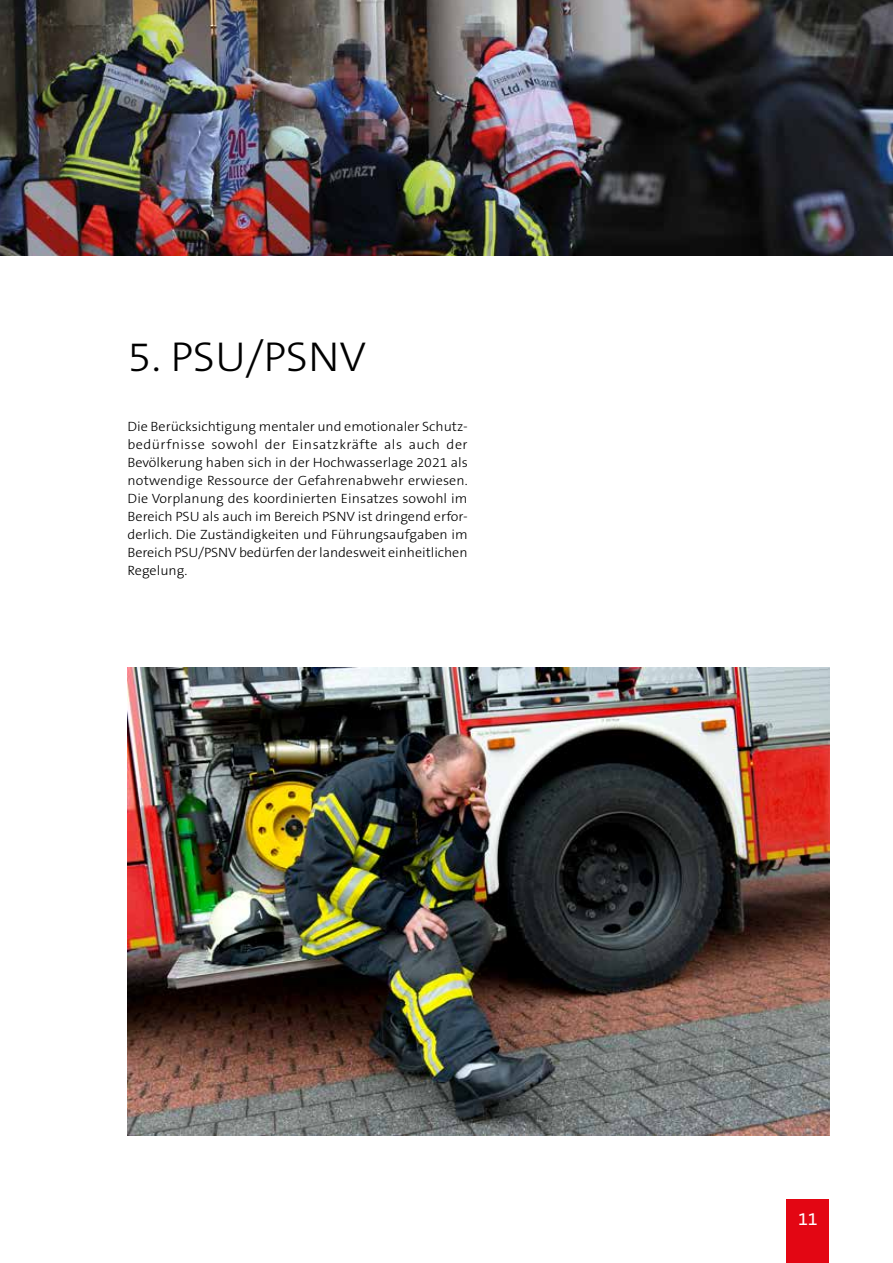
<style>
.page{position:relative;width:893px;height:1263px;background:#fff}
.page>*{position:absolute;margin:0;border:0;box-sizing:border-box;transform-origin:0 0}
.t1{font:300 42px "The Sans B W3";color:#000;scale:1.05 1}
.t2{font:18px "The Sans B W5 Plain";color:#fff}
.t3{font:300 13.5px/18px "The Sans B W3";letter-spacing:-.005em;color:#000;text-align:justify;scale:1.05 1}
</style>
<div class="page">
<img style="left:128px;top:668px;width:701px;height:467px">
<img style="left:0;top:0;width:893px;height:255px">
<div style="left:787px;top:1199px;width:42px;height:64px;background:#e30613"></div>
<h1 class="t1" style="left:128px;top:330px;width:229px">5. PSU/PSNV</h1>
<p class="t3" style="left:128px;top:417px;width:325px">Die Berücksichtigung mentaler und emotionaler Schutz&shy;bedürfnisse sowohl der Einsatzkräfte als auch der Bevölkerung haben sich in der Hochwasserlage 2021 als notwendige Ressource der Gefahrenabwehr erwiesen.<br>Die Vorplanung des koordinierten Einsatzes sowohl im Bereich PSU als auch im Bereich PSNV ist dringend erfor&shy;derlich. Die Zuständigkeiten und Führungsaufgaben im Bereich PSU/PSNV bedürfen der landesweit einheitlichen Regelung.</p>
<h2 class="t2" style="left:798px;top:1207px;width:21px">11</h2>
</div>
